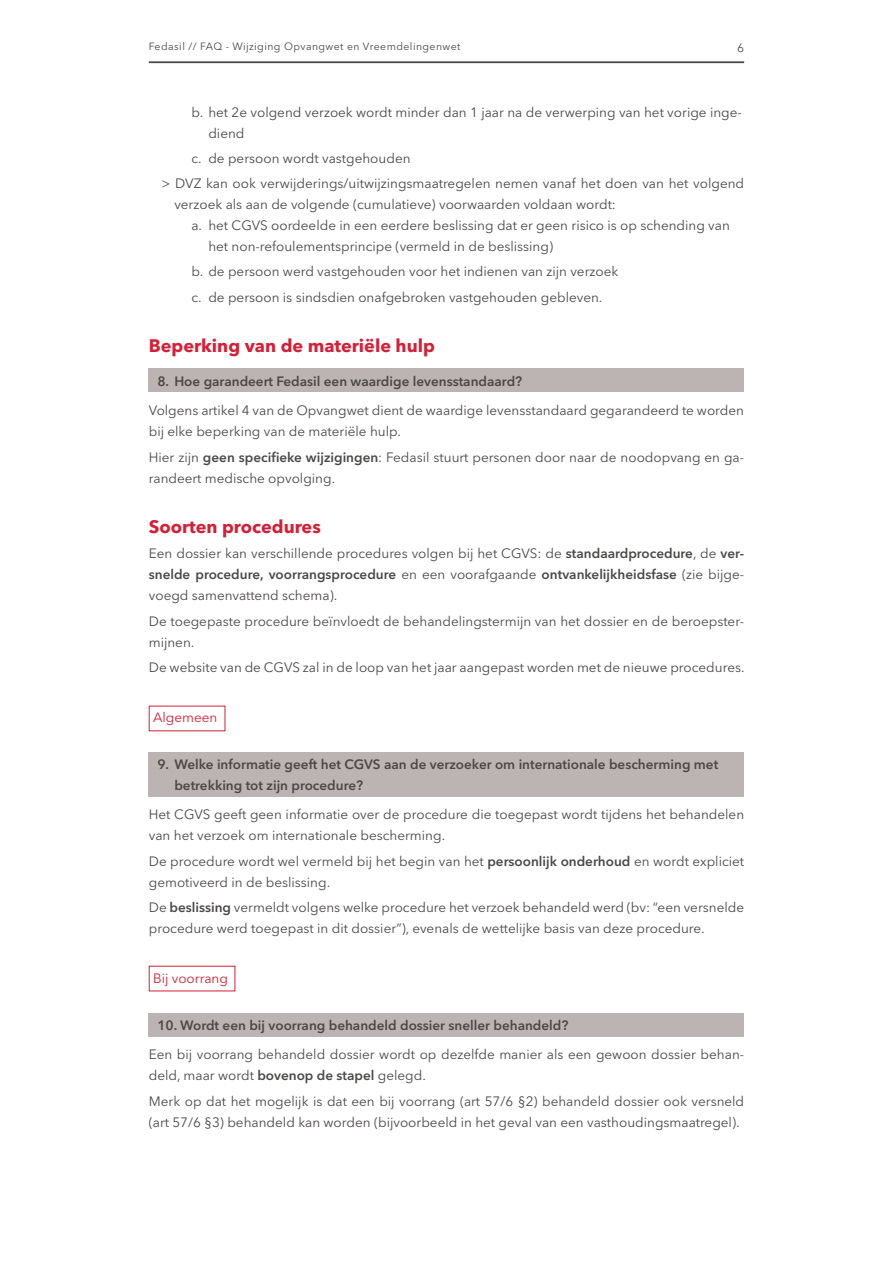
<style>
.page{position:relative;width:893px;height:1263px;background:#fff}
.page>*{position:absolute;margin:0;border:0;box-sizing:border-box;transform-origin:0 0}
.t1{font:700 18px "Avenir Next LT Pro";color:#d51f36}
.t2{font:13.5px/21px "Avenir Next LT Pro";color:#4c4848}
.t3{font:600 13.5px/21px "Avenir Next LT Pro";color:#4c4848}
.t4{font:13.5px "Avenir Next LT Pro";color:#d51f36}
.t5{font:12px "Avenir Next LT Pro";color:#4c4848}
.t6{font:10.5px "Avenir Next LT Pro";letter-spacing:.04em;color:#4c4848}
.s1{font-weight:600}
</style>
<div class="page">
<hr style="left:149px;top:61px;width:595px;height:2px;background:#4c4848">
<div style="left:149px;top:1013px;width:595px;height:24px;background:#bcb4b3"></div>
<div style="left:149px;top:752px;width:595px;height:24px;background:#bcb4b3"></div>
<div style="left:149px;top:773px;width:595px;height:23px;background:#bcb4b3"></div>
<div style="left:149px;top:368px;width:595px;height:24px;background:#bcb4b3"></div>
<p class="t6" style="left:149px;top:41px;width:313px">Fedasil // FAQ - Wijziging Opvangwet en Vreemdelingenwet</p>
<p class="t5" style="left:737px;top:40px;width:8px">6</p>
<p class="t2" style="left:208px;top:101px;width:535px;text-indent:-17px">b. het 2e volgend verzoek wordt minder dan 1 jaar na de verwerping van het vorige inge&shy;diend</p>
<p class="t2" style="left:191px;top:147px;width:221px">c. de persoon wordt vastgehouden</p>
<p class="t2" style="left:174px;top:173px;width:571px;text-indent:-13px">&gt; DVZ kan ook verwijderings/uitwijzingsmaatregelen nemen vanaf het doen van het volgend verzoek als aan de volgende (cumulatieve) voorwaarden voldaan wordt:</p>
<p class="t2" style="left:208px;top:215px;width:523px;text-indent:-17px">a. het CGVS oordeelde in een eerdere beslissing dat er geen risico is op schending van het non-refoulementsprincipe (vermeld in de beslissing)</p>
<p class="t2" style="left:191px;top:261px;width:428px">b. de persoon werd vastgehouden voor het indienen van zijn verzoek</p>
<p class="t2" style="left:191px;top:286px;width:413px">c. de persoon is sindsdien onafgebroken vastgehouden gebleven.</p>
<p class="t1" style="left:149px;top:335px;width:288px">Beperking van de materiële hulp</p>
<p class="t3" style="left:157px;top:370px;width:366px">8. Hoe garandeert Fedasil een waardige levensstandaard?</p>
<p class="t2" style="left:149px;top:400px;width:597px">Volgens artikel 4 van de Opvangwet dient de waardige levensstandaard gegarandeerd te worden bij elke beperking van de materiële hulp.</p>
<p class="t2" style="left:149px;top:446px;width:597px">Hier zijn <span class="s1">geen specifieke wijzigingen</span>: Fedasil stuurt personen door naar de noodopvang en ga&shy;randeert medische opvolging.</p>
<p class="t1" style="left:149px;top:516px;width:174px">Soorten procedures</p>
<p class="t2" style="left:149px;top:543px;width:597px;text-align:justify">Een dossier kan verschillende procedures volgen bij het CGVS: de <span class="s1">standaardprocedure</span>, de <span class="s1">ver&shy;snelde procedure, voorrangsprocedure</span> en een voorafgaande <span class="s1">ontvankelijkheidsfase</span> (zie bijge&shy;voegd samenvattend schema).</p>
<p class="t2" style="left:149px;top:610px;width:597px">De toegepaste procedure beïnvloedt de behandelingstermijn van het dossier en de beroepster&shy;mijnen.</p>
<p class="t2" style="left:149px;top:657px;width:597px">De website van de CGVS zal in de loop van het jaar aangepast worden met de nieuwe procedures.</p>
<p class="t4" style="left:153px;top:710px;width:66px">Algemeen</p>
<p class="t3" style="left:174px;top:753px;width:545px;text-indent:-17px">9. Welke informatie geeft het CGVS aan de verzoeker om internationale bescherming met betrekking tot zijn procedure?</p>
<p class="t2" style="left:149px;top:804px;width:597px">Het CGVS geeft geen informatie over de procedure die toegepast wordt tijdens het behandelen van het verzoek om internationale bescherming.</p>
<p class="t2" style="left:149px;top:850px;width:597px">De procedure wordt wel vermeld bij het begin van het <span class="s1">persoonlijk onderhoud</span> en wordt expliciet gemotiveerd in de beslissing.</p>
<p class="t2" style="left:149px;top:897px;width:597px">De <span class="s1">beslissing</span> vermeldt volgens welke procedure het verzoek behandeld werd (bv: “een versnelde procedure werd toegepast in dit dossier”), evenals de wettelijke basis van deze procedure.</p>
<p class="t4" style="left:153px;top:971px;width:76px">Bij voorrang</p>
<p class="t3" style="left:157px;top:1014px;width:413px">10. Wordt een bij voorrang behandeld dossier sneller behandeld?</p>
<p class="t2" style="left:149px;top:1044px;width:597px">Een bij voorrang behandeld dossier wordt op dezelfde manier als een gewoon dossier behan&shy;deld, maar wordt <span class="s1">bovenop de stapel</span> gelegd.</p>
<p class="t2" style="left:149px;top:1090px;width:597px">Merk op dat het mogelijk is dat een bij voorrang (art 57/6 §2) behandeld dossier ook versneld (art 57/6 §3) behandeld kan worden (bijvoorbeeld in het geval van een vasthoudingsmaatregel).</p>
</div>
